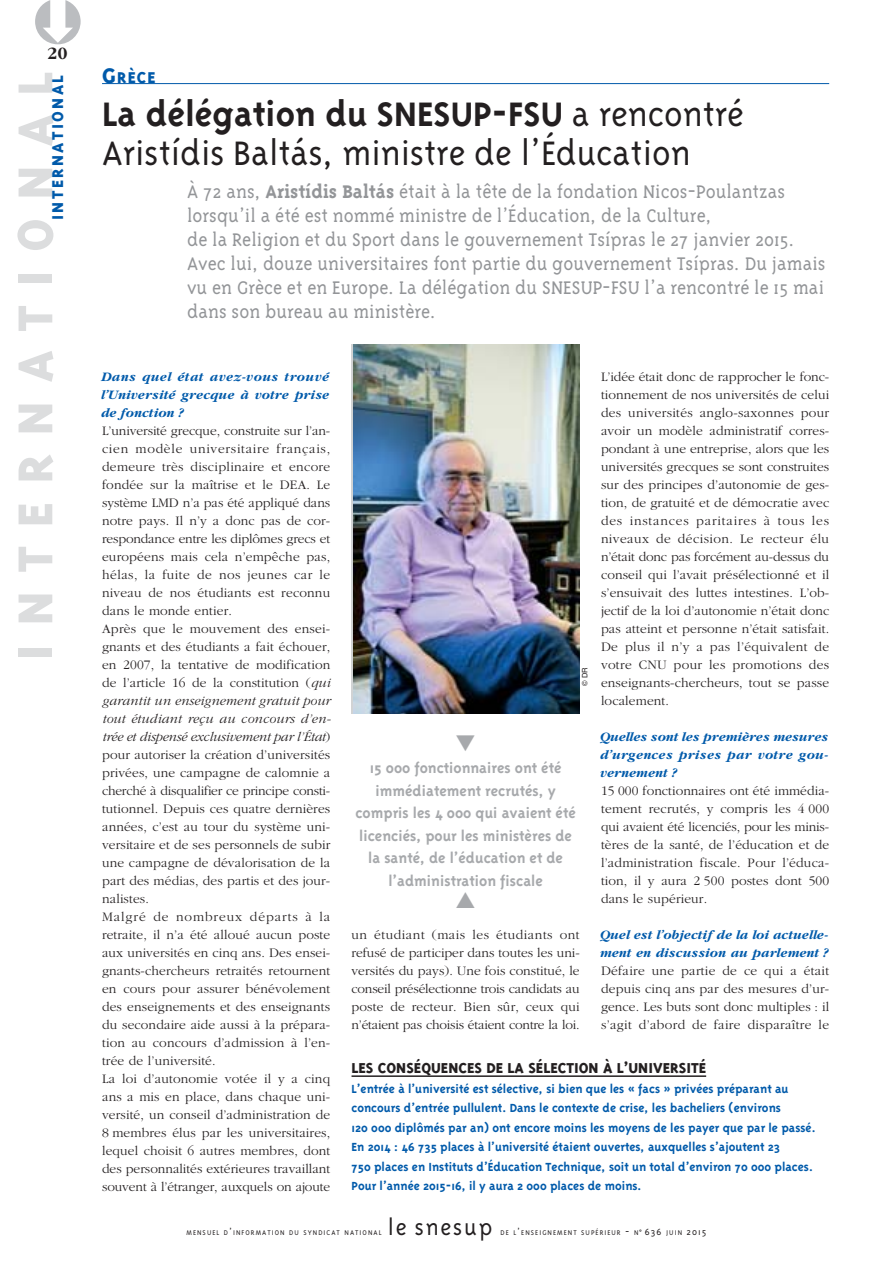
<style>
.page{position:relative;width:893px;height:1263px;background:#fff}
.page>*{position:absolute;margin:0;border:0;box-sizing:border-box;transform-origin:0 0}
.t1{font:800 56.25px "Triplex";letter-spacing:.335em;color:#dcddde}
.t2{font:300 39px/39px "Triplex";color:#231f20}
.t3{font:300 25.5px "Triplex";letter-spacing:.07em;color:#231f20}
.t4{font:300 21px/24px "Triplex Serif";color:#939598}
.t5{font:800 18px "Triplex";letter-spacing:.135em;color:#005aaa}
.t6{font:700 18px "Garamond";color:#231f20}
.t7{font:700 16.5px/22.5px "Triplex";color:#a7a9ac;text-align:center}
.t8{font:800 16.5px "Triplex";color:#231f20}
.t9{font:300 13.5px/18px "Garamond";letter-spacing:.01em;color:#231f20;text-align:justify}
.t10{font:700 13.5px/19.5px "Triplex";color:#005aaa}
.t11{font:300 7.8px "Triplex";letter-spacing:.135em;color:#231f20}
.t12{font:7.5px "Helvetica";color:#231f20}
.s1{font-size:24px}
.s2{font-weight:700}
.s3{font-weight:700;font-style:italic;color:#005aaa}
.s4{font-style:italic}
.s5{font-size:10.5px}
</style>
<div class="page">
<img style="left:353px;top:345px;width:227px;height:369px">
<hr style="left:102px;top:83px;width:727px;height:1px;background:#005aaa">
<hr style="left:351px;top:1075px;width:355px;height:2px;background:#231f20">
<p class="t6" style="left:47px;top:47px;width:22px">20</p>
<p class="t1" style="left:14px;top:660px;width:590px;rotate:-90deg">INTERNATIONAL</p>
<p class="t5" style="left:51px;top:220px;width:147px;rotate:-90deg">INTERNATIONAL</p>
<p class="t5" style="left:102px;top:71px;width:55px"><span class="s1">G</span>RÈCE</p>
<p class="t2" style="left:102px;top:98px;width:643px"><span class="s2">La délégation du SNESUP-FSU</span> a rencontré<br>Aristídis Baltás, ministre de l’Éducation</p>
<p class="t4" style="left:187px;top:181px;width:640px">À 72 ans, <span class="s2">Aristídis Baltás</span> était à la tête de la fondation Nicos-Poulantzas lorsqu’il a été est nommé ministre de l’Éducation, de la Culture,<br>de la Religion et du Sport dans le gouvernement Tsípras le 27 janvier 2015.<br>Avec lui, douze universitaires font partie du gouvernement Tsípras. Du jamais vu en Grèce et en Europe. La délégation du SNESUP-FSU l’a rencontré le 15 mai dans son bureau au ministère.</p>
<p class="t9" style="left:102px;top:368px;width:230px;text-align:left"><span class="s3">Dans quel état avez-vous trouvé l’Université grecque à votre prise de fonction ?<br></span>L’université grecque, construite sur l’an&shy;cien modèle universitaire français, demeure très disciplinaire et encore fondée sur la maîtrise et le DEA. Le système LMD n’a pas été appliqué dans notre pays. Il n’y a donc pas de cor&shy;respondance entre les diplômes grecs et européens mais cela n’empêche pas, hélas, la fuite de nos jeunes car le niveau de nos étudiants est reconnu dans le monde entier.<br>Après que le mouvement des ensei&shy;gnants et des étudiants a fait échouer, en 2007, la tentative de modification de l’article 16 de la constitution (<span class="s4">qui garantit un enseignement gratuit pour tout étudiant reçu au concours d’en&shy;trée et dispensé exclusivement par l’État</span>) pour autoriser la création d’universités privées, une campagne de calomnie a cherché à disqualifier ce principe consti&shy;tutionnel. Depuis ces quatre dernières années, c’est au tour du système uni&shy;versitaire et de ses personnels de subir une campagne de dévalorisation de la part des médias, des partis et des jour&shy;nalistes.<br>Malgré de nombreux départs à la retraite, il n’a été alloué aucun poste aux universités en cinq ans. Des ensei&shy;gnants-chercheurs retraités retournent en cours pour assurer bénévolement des enseignements et des enseignants du secondaire aide aussi à la prépara&shy;tion au concours d’admission à l’en&shy;trée de l’université.<br>La loi d’autonomie votée il y a cinq ans a mis en place, dans chaque uni&shy;versité, un conseil d’administration de 8 membres élus par les universitaires, lequel choisit 6 autres membres, dont des personnalités extérieures travaillant souvent à l’étranger, auxquels on ajoute</p>
<p class="t12" style="left:580px;top:686px;width:20px;rotate:-90deg">© DR</p>
<p class="t7" style="left:355px;top:758px;width:222px">15 000 fonctionnaires ont été immédiatement recrutés, y compris les 4 000 qui avaient été licenciés, pour les ministères de la santé, de l’éducation et de l’administration fiscale</p>
<p class="t9" style="left:351px;top:926px;width:230px">un étudiant (mais les étudiants ont refusé de participer dans toutes les uni&shy;versités du pays). Une fois constitué, le conseil présélectionne trois candidats au poste de recteur. Bien sûr, ceux qui n’étaient pas choisis étaient contre la loi.</p>
<p class="t9" style="left:601px;top:368px;width:230px">L’idée était donc de rapprocher le fonc&shy;tionnement de nos universités de celui des universités anglo-saxonnes pour avoir un modèle administratif corres&shy;pondant à une entreprise, alors que les universités grecques se sont construites sur des principes d’autonomie de ges&shy;tion, de gratuité et de démocratie avec des instances paritaires à tous les niveaux de décision. Le recteur élu n’était donc pas forcément au-dessus du conseil qui l’avait présélectionné et il s’ensuivait des luttes intestines. L’ob&shy;jectif de la loi d’autonomie n’était donc pas atteint et personne n’était satisfait.<br>De plus il n’y a pas l’équivalent de votre CNU pour les promotions des enseignants-chercheurs, tout se passe localement.</p>
<p class="t9" style="left:601px;top:728px;width:230px;text-align:left"><span class="s3">Quelles sont les premières mesures d’urgences prises par votre gou&shy;vernement ?<br></span>15 000 fonctionnaires ont été immédia&shy;tement recrutés, y compris les 4 000 qui avaient été licenciés, pour les minis&shy;tères de la santé, de l’éducation et de l’administration fiscale. Pour l’éduca&shy;tion, il y aura 2 500 postes dont 500 dans le supérieur.</p>
<p class="t9" style="left:601px;top:926px;width:230px"><span class="s3">Quel est l’objectif de la loi actuelle&shy;ment en discussion au parlement ?<br></span>Défaire une partie de ce qui a était depuis cinq ans par des mesures d’ur&shy;gence. Les buts sont donc multiples : il s’agit d’abord de faire disparaître le</p>
<p class="t8" style="left:351px;top:1062px;width:356px">LES CONSÉQUENCES DE LA SÉLECTION À L’UNIVERSITÉ</p>
<p class="t10" style="left:351px;top:1080px;width:466px">L’entrée à l’université est sélective, si bien que les « facs » privées préparant au concours d’entrée pullulent. Dans le contexte de crise, les bacheliers (environs<br>120 000 diplômés par an) ont encore moins les moyens de les payer que par le passé.<br>En 2014 : 46 735 places à l’université étaient ouvertes, auxquelles s’ajoutent 23<br>750 places en Instituts d’Éducation Technique, soit un total d’environ 70 000 places.<br>Pour l’année 2015-16, il y aura 2 000 places de moins.</p>
<p class="t11" style="left:186px;top:1230px;width:197px">MENSUEL D<span class="s5">’</span>INFORMATION DU SYNDICAT NATIONAL</p>
<p class="t3" style="left:388px;top:1218px;width:106px">le snesup</p>
<p class="t11" style="left:501px;top:1230px;width:207px">DE L<span class="s5">’</span>ENSEIGNEMENT SUPÉRIEUR <span class="s5">-</span> N<span class="s5">˚ 636</span> JUIN <span class="s5">2015</span></p>
</div>
